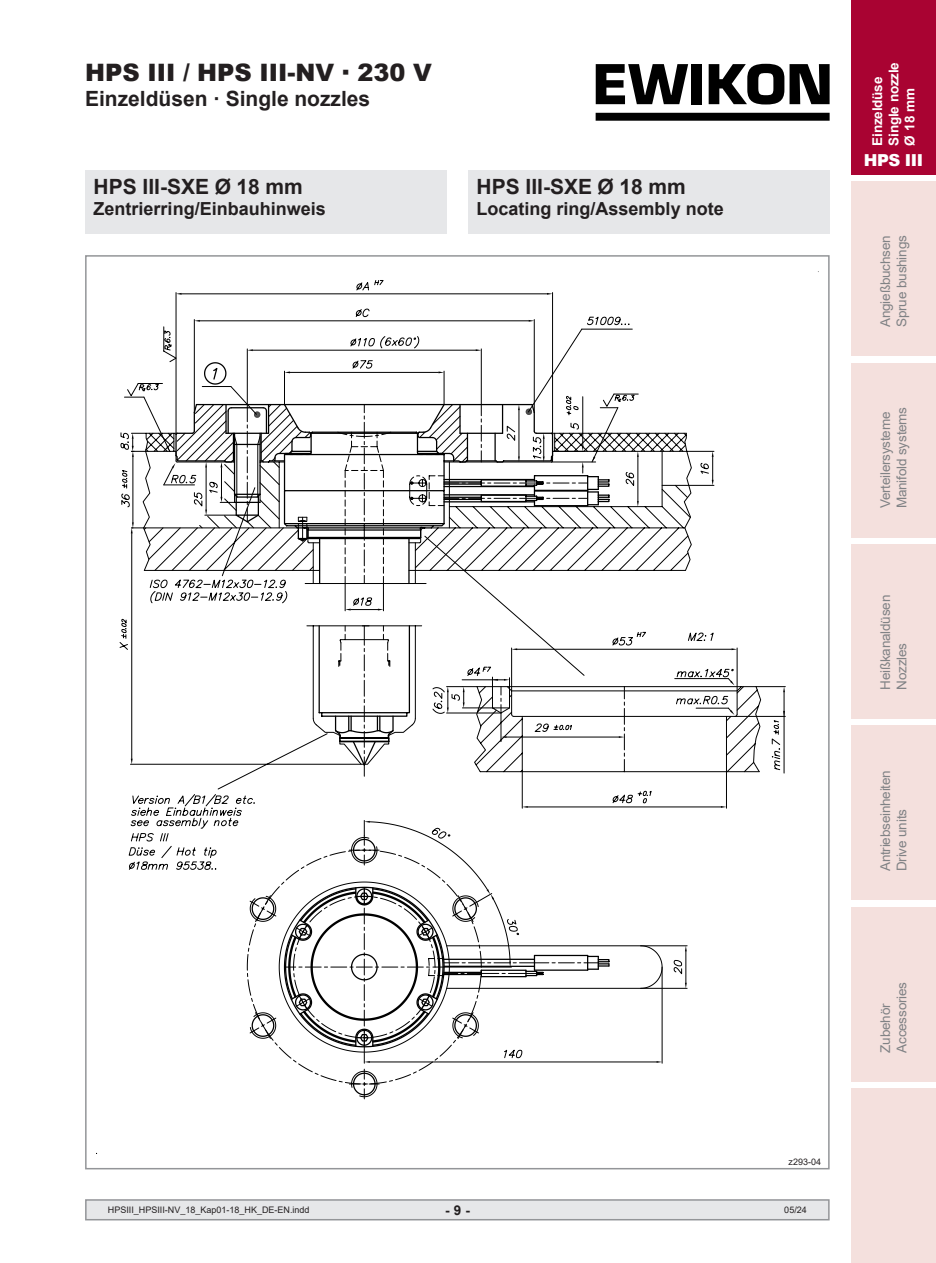
<style>
.page{position:relative;width:936px;height:1263px;background:#fff}
.page>*{position:absolute;margin:0;border:0;box-sizing:border-box;transform-origin:0 0}
.t1{font:900 24px "Arial";color:#231f20}
.Arial-14pt-fett{font:700 21px "Arial";color:#231f20}
.t2{font:700 18px "Arial";color:#231f20}
.t3{font:900 16.5px "Arial";letter-spacing:-.025em;color:#fff}
.t4{font:13.5px/16.2px "Arial";letter-spacing:-.015em;color:#808285}
.t5{font:700 13.5px/16.2px "Arial";letter-spacing:-.015em;color:#fff}
.t6{font:700 13.5px "Arial";color:#231f20}
.t7{font:9px "Arial";color:#231f20}
</style>
<div class="page">
<div style="left:85px;top:1199px;width:744px;height:21px;background:#e6e7e9;border:2px solid #939598"></div>
<div style="left:850px;top:0;width:85px;height:174px;background:#a90332"></div>
<div style="left:850px;top:181px;width:85px;height:175px;background:#f4e0dd"></div>
<div style="left:850px;top:363px;width:85px;height:174px;background:#f4e0dd"></div>
<div style="left:850px;top:544px;width:85px;height:175px;background:#f4e0dd"></div>
<div style="left:850px;top:907px;width:85px;height:174px;background:#f4e0dd"></div>
<div style="left:850px;top:1089px;width:85px;height:174px;background:#f4e0dd"></div>
<div style="left:850px;top:726px;width:85px;height:174px;background:#f4e0dd"></div>
<div style="left:595px;top:113px;width:234px;height:8px;background:#000"></div>
<svg style="left:595px;top:64px;width:93px;height:40px"></svg>
<div style="left:691px;top:64px;width:10px;height:40px;background:#000"></div>
<svg style="left:708px;top:64px;width:121px;height:40px"></svg>
<svg style="left:349px;top:1069px;width:30px;height:30px"></svg>
<svg style="left:119px;top:280px;width:666px;height:783px"></svg>
<div style="left:85px;top:170px;width:361px;height:64px;background:#e6e7e9"></div>
<div style="left:468px;top:170px;width:361px;height:64px;background:#e6e7e9"></div>
<h1 class="t1" style="left:85px;top:55px;width:348px">HPS III / HPS III-NV ∙ 230 V</h1>
<h2 class="Arial-14pt-fett" style="left:85px;top:84px;width:287px">Einzeldüsen · Single nozzles</h2>
<p class="Arial-14pt-fett" style="left:94px;top:172px;width:211px">HPS III-SXE Ø 18 mm</p>
<p class="t2" style="left:94px;top:196px;width:234px">Zentrierring/Einbauhinweis</p>
<p class="Arial-14pt-fett" style="left:476px;top:172px;width:211px">HPS III-SXE Ø 18 mm</p>
<p class="t2" style="left:476px;top:196px;width:249px">Locating ring/Assembly note</p>
<p class="t5" style="left:869px;top:146px;width:85px;rotate:-90deg">Einzeldüse<br>Single nozzle<br>Ø 18 mm</p>
<p class="t3" style="left:863px;top:148px;width:61px">HPS III</p>
<p class="t4" style="left:877px;top:327px;width:93px;rotate:-90deg">Angießbuchsen<br>Sprue bushings</p>
<p class="t4" style="left:877px;top:508px;width:103px;rotate:-90deg">Verteilersysteme<br>Manifold systems</p>
<p class="t4" style="left:877px;top:690px;width:96px;rotate:-90deg">Heißkanaldüsen<br>Nozzles</p>
<p class="t4" style="left:877px;top:871px;width:103px;rotate:-90deg">Antriebseinheiten<br>Drive units</p>
<p class="t7" style="left:788px;top:1155px;width:34px">z293-04</p>
<p class="t7" style="left:108px;top:1204px;width:203px">HPSIII_HPSIII-NV_18_Kap01-18_HK_DE-EN.indd</p>
<p class="t6" style="left:445px;top:1200px;width:26px">- 9 -</p>
<p class="t7" style="left:784px;top:1204px;width:24px">05/24</p>
<p class="t4" style="left:877px;top:1053px;width:72px;rotate:-90deg">Zubehör<br>Accessories</p>
</div>
